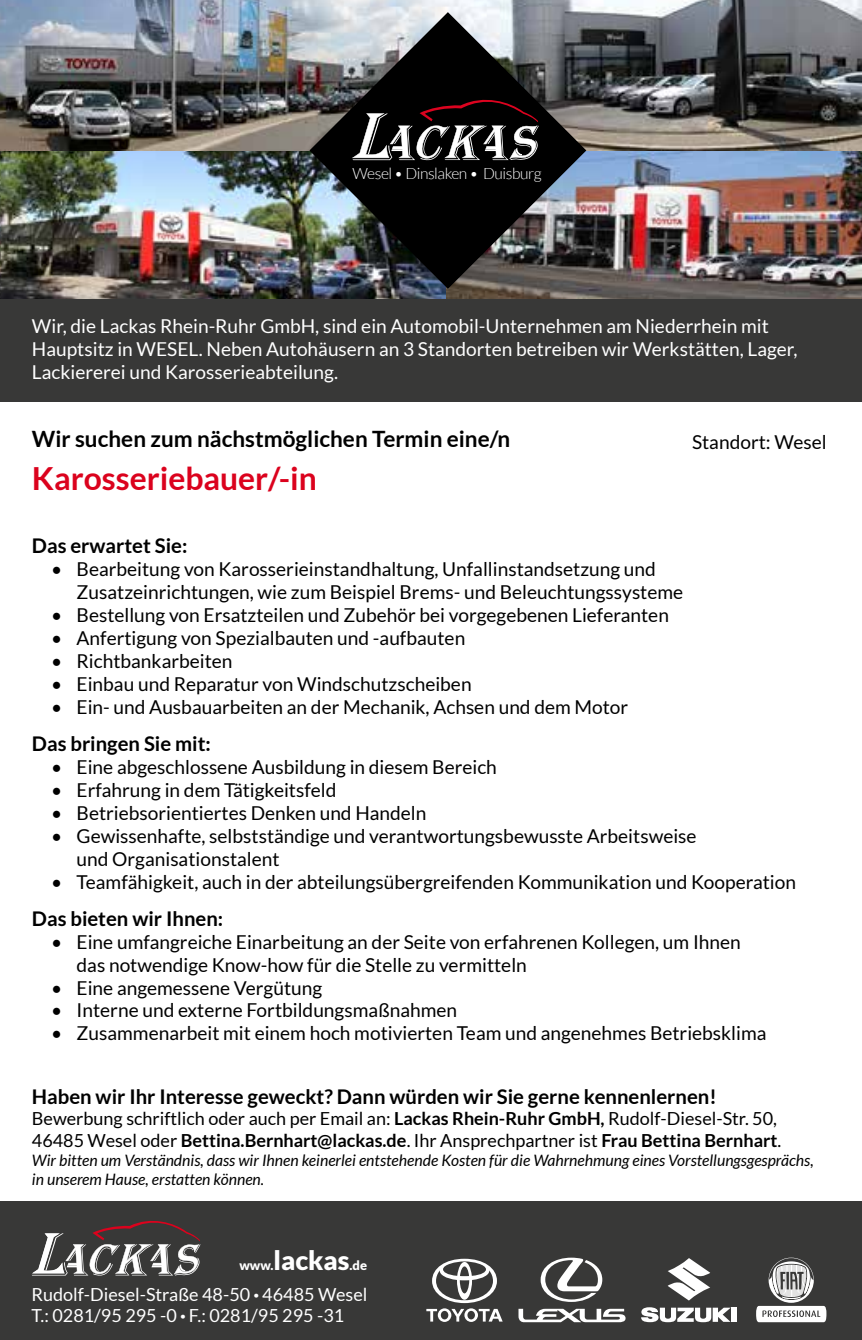
<style>
.page{position:relative;width:862px;height:1340px;background:#fff}
.page>*{position:absolute;margin:0;border:0;box-sizing:border-box;transform-origin:0 0}
.t1{font:700 31.72px "Lato";color:#db021d}
.t2{font:700 22.5px "Lato";color:#000}
.t3{font:700 20.25px "Lato";color:#000}
.t4{font:19.12px/22.9px "Lato";color:#000}
.t5{font:19.12px/22.9px "Lato";color:#fff}
.t6{font:18px/21.6px "Lato";color:#000}
.t7{font:18px/21.6px "Lato";color:#fff}
.t8{font:italic 15.75px/18.9px "Lato";color:#000}
.t9{font:300 15.53px "Lato";letter-spacing:-.03em;color:#fff}
.t10{font:900 12.83px "Lato";color:#fff}
.s1{font-weight:700}
.s2{font-size:26.55px}
.s3{font-weight:900}
</style>
<div class="page">
<img style="left:0;top:151px;width:446px;height:149px">
<img style="left:446px;top:151px;width:415px;height:149px">
<img style="left:0;top:0;width:861px;height:151px">
<img style="left:309px;top:12px;width:277px;height:277px">
<svg style="left:352px;top:100px;width:186px;height:60px;background:#3f393a"></svg>
<div style="left:0;top:300px;width:861px;height:102px;background:#383837"></div>
<div style="left:0;top:1201px;width:861px;height:138px;background:#383837"></div>
<svg style="left:432px;top:1258px;width:64px;height:44px"></svg>
<svg style="left:426px;top:1308px;width:76px;height:13px"></svg>
<svg style="left:756px;top:1257px;width:70px;height:65px"></svg>
<svg style="left:518px;top:1308px;width:107px;height:14px"></svg>
<svg style="left:540px;top:1257px;width:62px;height:44px"></svg>
<svg style="left:667px;top:1258px;width:42px;height:42px"></svg>
<div style="left:731px;top:1307px;width:5px;height:14px;background:#fff"></div>
<svg style="left:641px;top:1307px;width:89px;height:15px"></svg>
<svg style="left:32px;top:1220px;width:168px;height:55px"></svg>
<p class="t9" style="left:352px;top:165px;width:191px">Wesel • Dinslaken • Duisburg</p>
<p class="t5" style="left:32px;top:315px;width:766px">Wir, die Lackas Rhein-Ruhr GmbH, sind ein Automobil-Unternehmen am Niederrhein mit<br>Hauptsitz in WESEL. Neben Autohäusern an 3 Standorten betreiben wir Werkstätten, Lager,<br>Lackiererei und Karosserieabteilung.</p>
<p class="t2" style="left:32px;top:426px;width:479px">Wir suchen zum nächstmöglichen Termin eine/n</p>
<h1 class="t1" style="left:32px;top:460px;width:286px">Karosseriebauer/-in</h1>
<p class="t4" style="left:691px;top:430px;width:136px">Standort: Wesel</p>
<p class="t3" style="left:32px;top:534px;width:157px">Das erwartet Sie:</p>
<p class="t4" style="left:77px;top:557px;width:607px;text-indent:-26px">• Bearbeitung von Karosserieinstandhaltung, Unfallinstandsetzung und<br>Zusatzeinrichtungen, wie zum Beispiel Brems- und Beleuchtungssysteme</p>
<p class="t4" style="left:51px;top:603px;width:619px">• Bestellung von Ersatzteilen und Zubehör bei vorgegebenen Lieferanten</p>
<p class="t4" style="left:51px;top:626px;width:415px">• Anfertigung von Spezialbauten und -aufbauten</p>
<p class="t4" style="left:51px;top:649px;width:183px">• Richtbankarbeiten</p>
<p class="t4" style="left:51px;top:672px;width:422px">• Einbau und Reparatur von Windschutzscheiben</p>
<p class="t4" style="left:51px;top:695px;width:578px">• Ein- und Ausbauarbeiten an der Mechanik, Achsen und dem Motor</p>
<p class="t3" style="left:32px;top:731px;width:180px">Das bringen Sie mit:</p>
<p class="t4" style="left:51px;top:755px;width:447px">• Eine abgeschlossene Ausbildung in diesem Bereich</p>
<p class="t4" style="left:51px;top:778px;width:287px">• Erfahrung in dem Tätigkeitsfeld</p>
<p class="t4" style="left:51px;top:801px;width:376px">• Betriebsorientiertes Denken und Handeln</p>
<p class="t4" style="left:77px;top:824px;width:621px;text-indent:-26px">• Gewissenhafte, selbstständige und verantwortungsbewusste Arbeitsweise und Organisationstalent</p>
<p class="t4" style="left:51px;top:870px;width:746px">• Teamfähigkeit, auch in der abteilungsübergreifenden Kommunikation und Kooperation</p>
<p class="t3" style="left:32px;top:906px;width:193px">Das bieten wir Ihnen:</p>
<p class="t4" style="left:77px;top:930px;width:665px;text-indent:-26px">• Eine umfangreiche Einarbeitung an der Seite von erfahrenen Kollegen, um Ihnen das notwendige Know-how für die Stelle zu vermitteln</p>
<p class="t4" style="left:51px;top:976px;width:272px">• Eine angemessene Vergütung</p>
<p class="t4" style="left:51px;top:998px;width:407px">• Interne und externe Fortbildungsmaßnahmen</p>
<p class="t4" style="left:51px;top:1021px;width:716px">• Zusammenarbeit mit einem hoch motivierten Team und angenehmes Betriebsklima</p>
<p class="t3" style="left:32px;top:1084px;width:686px">Haben wir Ihr Interesse geweckt? Dann würden wir Sie gerne kennenlernen!</p>
<p class="t6" style="left:32px;top:1107px;width:750px">Bewerbung schriftlich oder auch per Email an: <span class="s1">Lackas Rhein-Ruhr GmbH,</span> Rudolf-Diesel-Str. 50,<br>46485 Wesel oder <span class="s1">Bettina.Bernhart@lackas.de</span>. Ihr Ansprechpartner ist <span class="s1">Frau Bettina Bernhart</span>.</p>
<p class="t8" style="left:32px;top:1150px;width:782px">Wir bitten um Verständnis, dass wir Ihnen keinerlei entstehende Kosten für die Wahrnehmung eines Vorstellungsgesprächs, in unserem Hause, erstatten können.</p>
<p class="t10" style="left:239px;top:1258px;width:129px">www.<span class="s2">lackas</span>.de</p>
<p class="t7" style="left:32px;top:1283px;width:337px">Rudolf-Diesel-Straße 48-50 <span class="s3">·</span> 46485 Wesel<br>T.: 0281/95 295 -0 <span class="s3">·</span> F.: 0281/95 295 -31</p>
</div>
